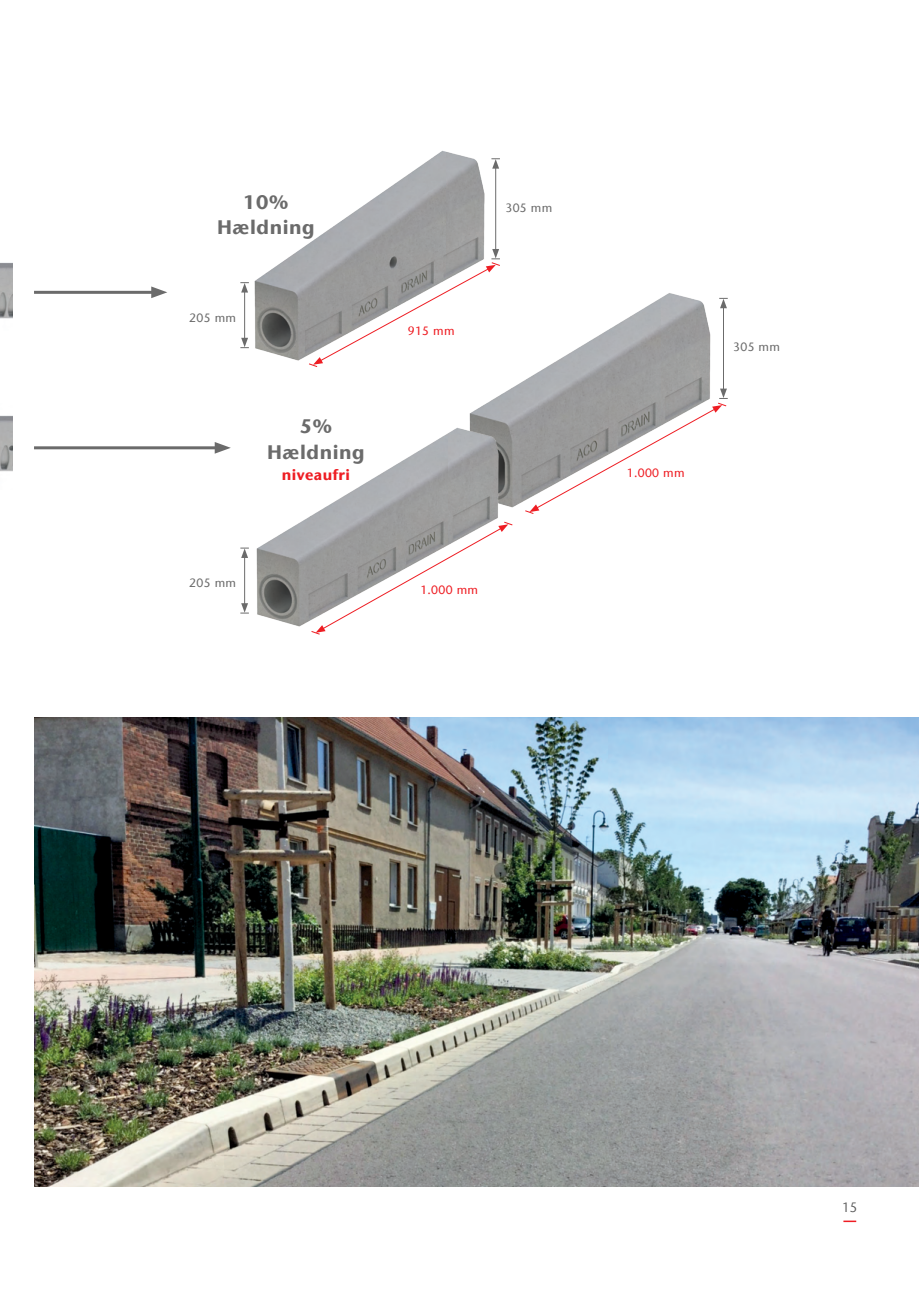
<style>
.page{position:relative;width:919px;height:1289px;background:#fff}
.page>*{position:absolute;margin:0;border:0;box-sizing:border-box;transform-origin:0 0}
.t1{font:700 19.5px/25.5px "Stone Sans IIITC Com";letter-spacing:.03em;color:#6b6b6b;text-align:center}
.t2{font:700 15px "Stone Sans IIITC Com";letter-spacing:.03em;color:#ee1d23}
.t3{font:13.5px "Stone Sans IIITC Com";color:#575757}
.t4{font:500 12px "Stone Sans IIITC Com";letter-spacing:.025em;color:#6b6b6b}
.t5{font:500 12px "Stone Sans IIITC Com";letter-spacing:.025em;color:#ee1d23}
</style>
<div class="page">
<svg style="left:843px;top:1220px;width:13px;height:1px"></svg>
<img style="left:0;top:415px;width:13px;height:57px">
<img style="left:34px;top:718px;width:884px;height:468px">
<img style="left:254px;top:150px;width:231px;height:211px">
<hr style="left:244px;top:290px;width:1px;height:50px;background:#6b6b6b">
<svg style="left:240px;top:282px;width:9px;height:10px"></svg>
<svg style="left:240px;top:338px;width:9px;height:10px"></svg>
<hr style="left:495px;top:166px;width:1px;height:85px;background:#6b6b6b">
<svg style="left:491px;top:158px;width:9px;height:11px"></svg>
<svg style="left:308px;top:249px;width:192px;height:118px"></svg>
<img style="left:468px;top:291px;width:243px;height:217px">
<img style="left:256px;top:426px;width:243px;height:201px">
<svg style="left:310px;top:521px;width:203px;height:114px"></svg>
<hr style="left:244px;top:555px;width:1px;height:50px;background:#6b6b6b">
<svg style="left:240px;top:547px;width:9px;height:11px"></svg>
<svg style="left:240px;top:603px;width:9px;height:10px"></svg>
<hr style="left:723px;top:306px;width:1px;height:85px;background:#6b6b6b">
<svg style="left:719px;top:298px;width:8px;height:10px"></svg>
<svg style="left:524px;top:388px;width:203px;height:126px"></svg>
<img style="left:0;top:262px;width:13px;height:57px">
<hr style="left:34px;top:446px;width:186px;height:3px;background:#6b6b6b">
<svg style="left:215px;top:442px;width:16px;height:11px"></svg>
<hr style="left:34px;top:291px;width:123px;height:3px;background:#6b6b6b">
<svg style="left:151px;top:286px;width:16px;height:12px"></svg>
<p class="t1" style="left:217px;top:189px;width:99px">10%<br>Hældning</p>
<p class="t4" style="left:189px;top:310px;width:48px">205 mm</p>
<p class="t1" style="left:267px;top:413px;width:99px">5%<br>Hældning</p>
<p class="t2" style="left:282px;top:464px;width:70px">niveaufri</p>
<p class="t4" style="left:189px;top:575px;width:48px">205 mm</p>
<p class="t5" style="left:408px;top:323px;width:48px">915 mm</p>
<p class="t4" style="left:505px;top:200px;width:48px">305 mm</p>
<p class="t5" style="left:420px;top:582px;width:59px">1.000 mm</p>
<p class="t5" style="left:627px;top:465px;width:59px">1.000 mm</p>
<p class="t4" style="left:733px;top:340px;width:48px">305 mm</p>
<p class="t3" style="left:842px;top:1198px;width:17px">15</p>
</div>
